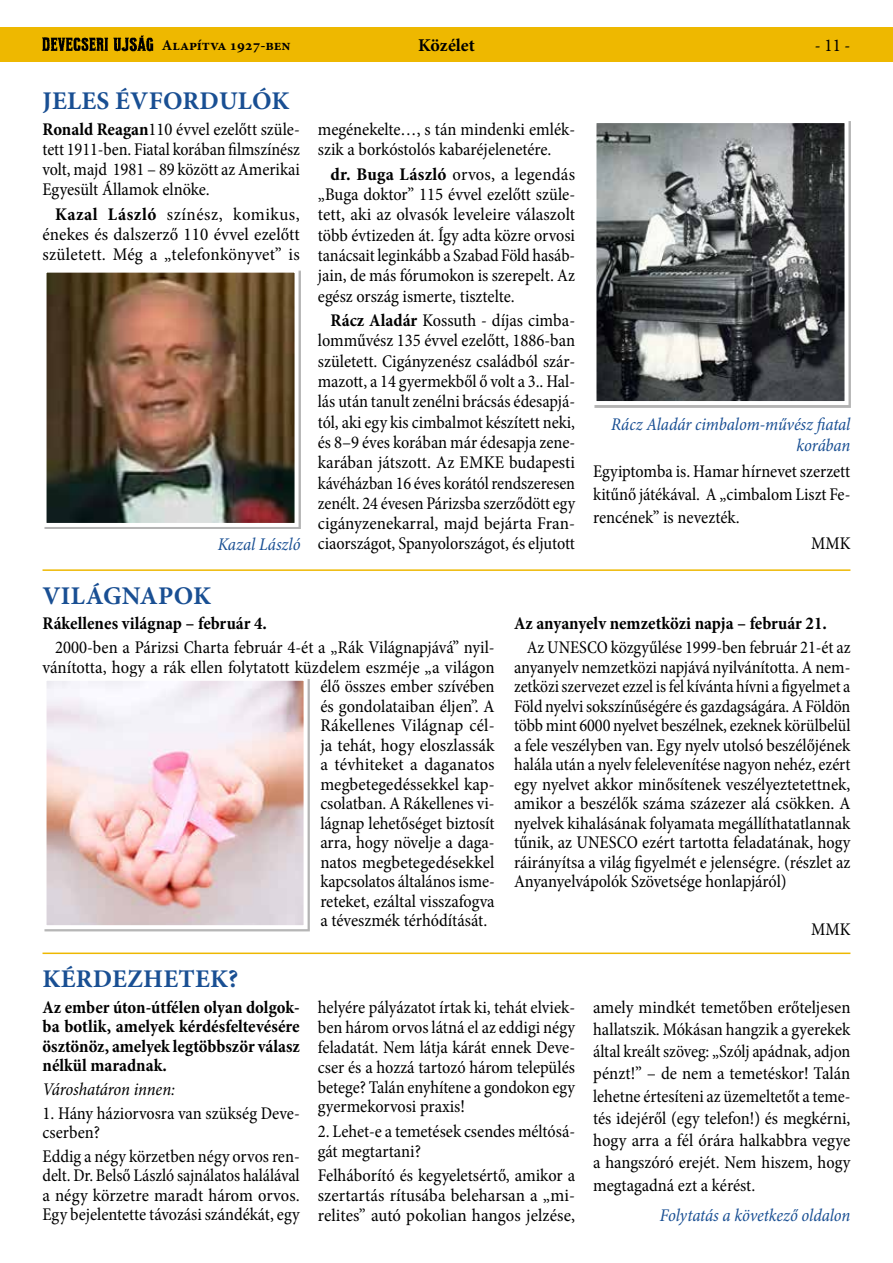
<style>
.page{position:relative;width:893px;height:1263px;background:#fff}
.page>*{position:absolute;margin:0;border:0;box-sizing:border-box;transform-origin:0 0}
.t1{font:700 25.5px "Minion Pro";letter-spacing:.01em;color:#194f93}
.t2{font:condensed 18px/20.2px "Minion Pro";color:#000;text-align:justify}
.t3{font:700 condensed 18px/19.5px "Minion Pro";color:#000;text-align:justify}
.t4{font:italic condensed 18px/21.6px "Minion Pro";letter-spacing:-.005em;color:#194f93;text-align:right}
.t5{font:italic condensed 18px "Minion Pro";letter-spacing:-.01em;color:#000}
.t6{font:700 18px "Minion Pro";color:#000}
.t7{font:18px "Minion Pro Cn Capt";color:#000}
.t8{font:700 15px "Minion Pro";letter-spacing:-.01em;color:#000}
.s1{font-weight:700}
</style>
<div class="page">
<div style="left:0;top:28px;width:893px;height:34px;background:#eeb800"></div>
<img style="left:43px;top:35px;width:111px;height:17px">
<img style="left:44px;top:270px;width:257px;height:259px">
<svg style="left:44px;top:679px;width:266px;height:252px"></svg>
<svg style="left:594px;top:121px;width:256px;height:286px;background:#6d7071"></svg>
<hr style="left:43px;top:569px;width:807px;height:2px;background:#eeb800">
<hr style="left:43px;top:952px;width:807px;height:2px;background:#eeb800">
<p class="t8" style="left:162px;top:34px;width:130px">Alapítva 1927-ben</p>
<p class="t6" style="left:418px;top:33px;width:58px">Közélet</p>
<p class="t7" style="left:815px;top:33px;width:37px">- 11 -</p>
<h1 class="t1" style="left:43px;top:83px;width:248px">JELES ÉVFORDULÓK</h1>
<p class="t2" style="left:43px;top:119px;width:259px"><span class="s1">Ronald Reagan</span>110 évvel ezelőtt szüle&shy;tett 1911-ben. Fiatal korában filmszínész volt, majd 1981 – 89 között az Amerikai Egyesült Államok elnöke.</p>
<p class="t2" style="left:43px;top:204px;width:259px;text-indent:13px"><span class="s1">Kazal László</span> színész, komikus, énekes és dalszerző 110 évvel ezelőtt született. Még a „telefonkönyvet” is</p>
<p class="t4" style="left:218px;top:533px;width:84px">Kazal László</p>
<h1 class="t1" style="left:43px;top:577px;width:170px">VILÁGNAPOK</h1>
<p class="t2" style="left:318px;top:119px;width:259px">megénekelte…, s tán mindenki emlék&shy;szik a borkóstolós kabaréjelenetére.</p>
<p class="t2" style="left:318px;top:164px;width:259px;text-indent:13px"><span class="s1">dr. Buga László</span> orvos, a legendás „Buga doktor” 115 évvel ezelőtt szüle&shy;tett, aki az olvasók leveleire válaszolt több évtizeden át. Így adta közre orvosi tanácsait leginkább a Szabad Föld hasáb&shy;jain, de más fórumokon is szerepelt. Az egész ország ismerte, tisztelte.</p>
<p class="t2" style="left:318px;top:311px;width:259px;text-indent:13px"><span class="s1">Rácz Aladár</span> Kossuth - díjas cimba&shy;lomművész 135 évvel ezelőtt, 1886-ban született. Cigányzenész családból szár&shy;mazott, a 14 gyermekből ő volt a 3.. Hal&shy;lás után tanult zenélni brácsás édesapjá&shy;tól, aki egy kis cimbalmot készített neki, és 8–9 éves korában már édesapja zene&shy;karában játszott. Az EMKE budapesti kávéházban 16 éves korától rendszeresen zenélt. 24 évesen Párizsba szerződött egy cigányzenekarral, majd bejárta Fran&shy;ciaországot, Spanyolországot, és eljutott</p>
<p class="t4" style="left:611px;top:413px;width:241px">Rácz Aladár cimbalom-művész fiatal korában</p>
<p class="t2" style="left:593px;top:460px;width:259px;line-height:22.6px">Egyiptomba is. Hamar hírnevet szerzett kitűnő játékával. A „cimbalom Liszt Fe&shy;rencének” is nevezték.</p>
<p class="t2" style="left:811px;top:534px;width:41px">MMK</p>
<p class="t3" style="left:43px;top:614px;width:226px">Rákellenes világnap – február 4.</p>
<p class="t2" style="left:55px;top:637px;width:441px">2000-ben a Párizsi Charta február 4-ét a „Rák Világnapjává” nyil-</p>
<p class="t2" style="left:43px;top:657px;width:454px">vánította, hogy a rák ellen folytatott küzdelem eszméje „a világon</p>
<p class="t2" style="left:320px;top:676px;width:176px">élő összes ember szívében</p>
<p class="t2" style="left:320px;top:696px;width:176px">és gondolataiban éljen”. A</p>
<p class="t2" style="left:320px;top:715px;width:176px">Rákellenes Világnap cél-</p>
<p class="t2" style="left:320px;top:735px;width:176px">ja tehát, hogy eloszlassák</p>
<p class="t2" style="left:320px;top:754px;width:176px">a tévhiteket a daganatos</p>
<p class="t2" style="left:320px;top:774px;width:176px">megbetegedéssekkel kap-</p>
<p class="t2" style="left:320px;top:793px;width:176px">csolatban. A Rákellenes vi-</p>
<p class="t2" style="left:320px;top:813px;width:176px">lágnap lehetőséget biztosít</p>
<p class="t2" style="left:320px;top:832px;width:176px">arra, hogy növelje a daga-</p>
<p class="t2" style="left:320px;top:852px;width:176px">natos megbetegedésekkel</p>
<p class="t2" style="left:320px;top:871px;width:176px">kapcsolatos általános isme-</p>
<p class="t2" style="left:320px;top:891px;width:176px">reteket, ezáltal visszafogva</p>
<p class="t2" style="left:320px;top:910px;width:169px">a téveszmék térhódítását.</p>
<h1 class="t1" style="left:43px;top:960px;width:197px">KÉRDEZHETEK?</h1>
<p class="t3" style="left:514px;top:614px;width:314px">Az anyanyelv nemzetközi napja – február 21.</p>
<p class="t2" style="left:514px;top:638px;width:338px;line-height:19.5px;text-indent:13px">Az UNESCO közgyűlése 1999-ben február 21-ét az anyanyelv nemzetközi napjává nyilvánította. A nem&shy;zetközi szervezet ezzel is fel kívánta hívni a figyelmet a Föld nyelvi sokszínűségére és gazdagságára. A Földön több mint 6000 nyelvet beszélnek, ezeknek körülbelül a fele veszélyben van. Egy nyelv utolsó beszélőjének halála után a nyelv felelevenítése nagyon nehéz, ezért egy nyelvet akkor minősítenek veszélyeztetettnek, amikor a beszélők száma százezer alá csökken. A nyelvek kihalásának folyamata megállíthatatlannak tűnik, az UNESCO ezért tartotta feladatának, hogy ráirányítsa a világ figyelmét e jelenségre. (részlet az Anyanyelvápolók Szövetsége honlapjáról)</p>
<p class="t2" style="left:811px;top:919px;width:41px">MMK</p>
<p class="t3" style="left:43px;top:997px;width:259px">Az ember úton-útfélen olyan dolgok&shy;ba botlik, amelyek kérdésfeltevésére ösztönöz, amelyek legtöbbször válasz nélkül maradnak.</p>
<p class="t5" style="left:43px;top:1077px;width:134px">Városhatáron innen:</p>
<p class="t2" style="left:43px;top:1103px;width:259px;line-height:19.5px">1. Hány háziorvosra van szükség Deve&shy;cserben?</p>
<p class="t2" style="left:43px;top:1146px;width:259px;line-height:19.5px">Eddig a négy körzetben négy orvos ren&shy;delt. Dr. Belső László sajnálatos halálával a négy körzetre maradt három orvos.<br>Egy bejelentette távozási szándékát, egy</p>
<p class="t2" style="left:318px;top:997px;width:259px">helyére pályázatot írtak ki, tehát elviek&shy;ben három orvos látná el az eddigi négy feladatát. Nem látja kárát ennek Deve&shy;cser és a hozzá tartozó három település betege? Talán enyhítene a gondokon egy gyermekorvosi praxis!</p>
<p class="t2" style="left:318px;top:1121px;width:259px">2. Lehet-e a temetések csendes méltósá&shy;gát megtartani?</p>
<p class="t2" style="left:318px;top:1165px;width:259px">Felháborító és kegyeletsértő, amikor a szertartás rítusába beleharsan a „mi&shy;relites” autó pokolian hangos jelzése,</p>
<p class="t2" style="left:593px;top:996px;width:259px;line-height:22.2px">amely mindkét temetőben erőteljesen hallatszik. Mókásan hangzik a gyerekek által kreált szöveg: „Szólj apádnak, adjon pénzt!” – de nem a temetéskor! Talán lehetne értesíteni az üzemeltetőt a teme&shy;tés idejéről (egy telefon!) és megkérni, hogy arra a fél órára halkabbra vegye a hangszóró erejét. Nem hiszem, hogy megtagadná ezt a kérést.</p>
<p class="t4" style="left:660px;top:1204px;width:192px">Folytatás a következő oldalon</p>
</div>
